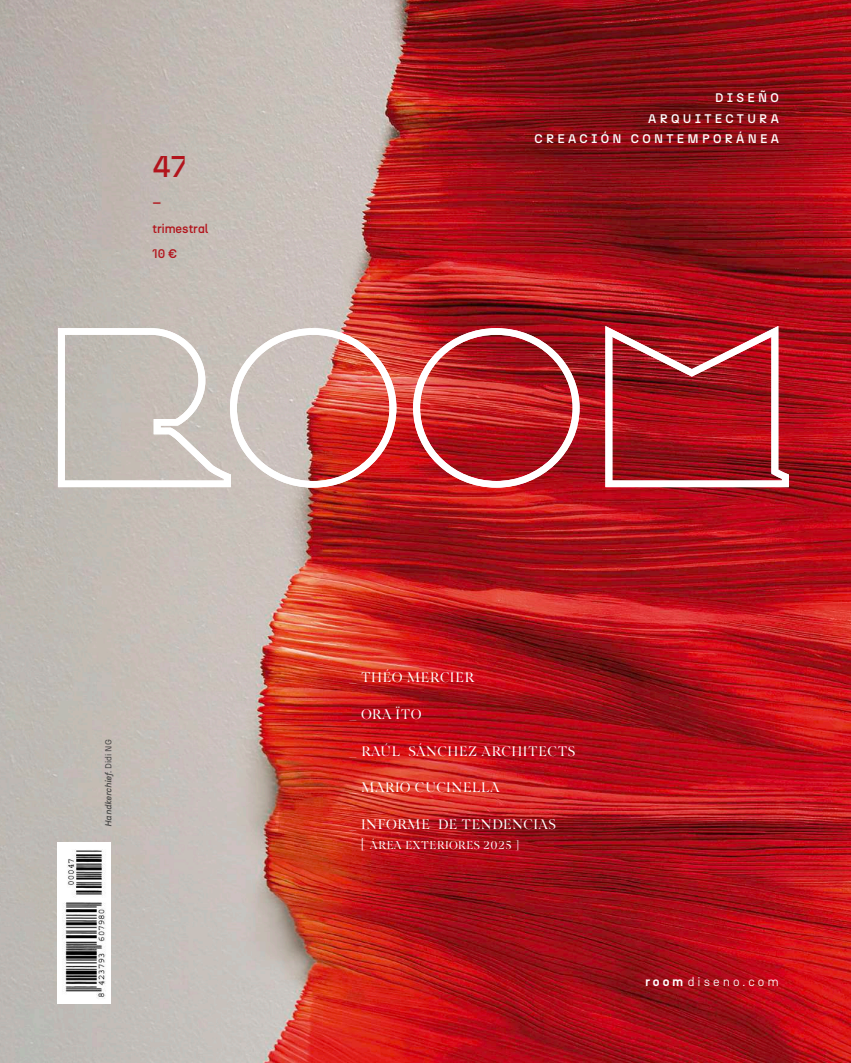
<style>
.page{position:relative;width:851px;height:1063px;background:#fff}
.page>*{position:absolute;margin:0;border:0;box-sizing:border-box;transform-origin:0 0}
.t1{font:500 30px "N27";color:#b2141c}
.t2{font:500 15px "N27";color:#b2141c}
.t3{font:13.75px "Scilla";letter-spacing:.04em;color:#fff}
.t4{font:500 12.5px/20.5px "N27";letter-spacing:.26em;color:#fff;text-align:right}
.t5{font:300 12.5px "N27";letter-spacing:.24em;color:#fff}
.t6{font:500 12.5px/25.5px "N27";color:#b2141c}
.t7{font:11.25px "Scilla";letter-spacing:.04em;color:#fff}
.t8{font:italic 500 8.75px "N27";color:#484847}
.s1{font-weight:400;font-style:normal}
.s2{font-size:13.75px}
.s3{font-weight:700}
</style>
<div class="page">
<img style="left:0;top:0;width:851px;height:1063px">
<svg style="left:605px;top:326px;width:184px;height:161px;background:#b0343d"></svg>
<img style="left:413px;top:328px;width:166px;height:160px">
<svg style="left:58px;top:328px;width:338px;height:160px"></svg>
<img style="left:58px;top:843px;width:52px;height:160px">
<h1 class="t1" style="left:152px;top:148px;width:35px">47</h1>
<p class="t2" style="left:152px;top:188px;width:10px">_</p>
<p class="t6" style="left:152px;top:216px;width:57px">trimestral<br>10 €</p>
<p class="t4" style="left:534px;top:87px;width:246px">DISEÑO<br>ARQUITECTURA<br>CREACIÓN CONTEMPORÁNEA</p>
<p class="t8" style="left:103px;top:827px;width:89px;rotate:-90deg">Handkerchief<span class="s1">. Didi NG</span></p>
<p class="t3" style="left:349px;top:669px;width:126px">_ THÉO MERCIER</p>
<p class="t3" style="left:349px;top:706px;width:74px">_ ORA ÏTO</p>
<p class="t3" style="left:349px;top:743px;width:228px">_ RAÚL SÁNCHEZ ARCHITECTS</p>
<p class="t3" style="left:349px;top:779px;width:152px">_ MARIO CUCINELLA</p>
<p class="t3" style="left:349px;top:816px;width:208px">_ INFORME DE TENDENCIAS</p>
<p class="t7" style="left:361px;top:838px;width:160px"><span class="s2">[</span> ÁREA EXTERIORES 2025 ]</p>
<p class="t5" style="left:645px;top:974px;width:135px"><span class="s3">room</span> diseno.com</p>
</div>
